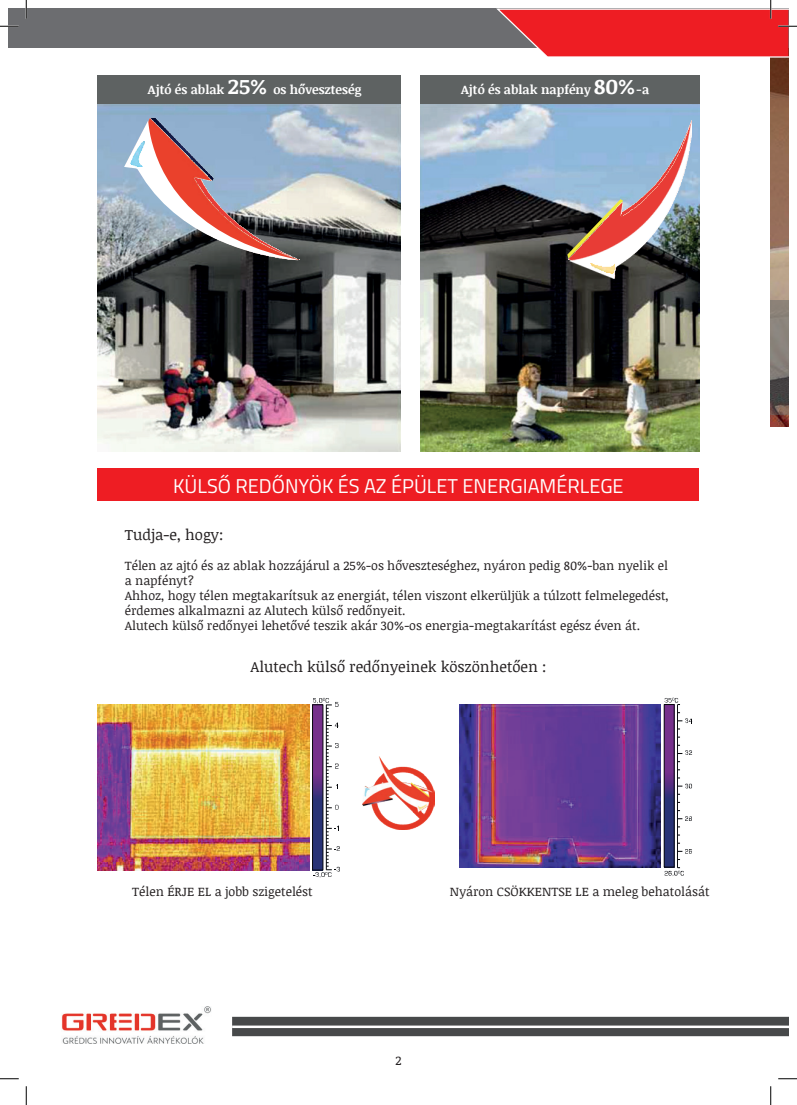
<style>
.page{position:relative;width:797px;height:1105px;background:#fff}
.page>*{position:absolute;margin:0;border:0;box-sizing:border-box;transform-origin:0 0}
.t1{font:20px "Titillium Web";color:#fff}
.t2{font:15px "Noticia Text";color:#231f20}
.t3{font:12.5px/15px "Noticia Text";color:#231f20}
.t4{font:700 12.5px "Noticia Text";color:#fff}
.s1{font-size:21.25px}
</style>
<div class="page">
<img style="left:62px;top:1006px;width:149px;height:38px">
<svg style="left:232px;top:1017px;width:556px;height:20px;background:#656767"></svg>
<img style="left:770px;top:58px;width:18px;height:368px">
<svg style="left:770px;top:300px;width:18px;height:115px;background:#776f69"></svg>
<div style="left:98px;top:468px;width:601px;height:32px;background:#ee1d23"></div>
<img style="left:97px;top:104px;width:602px;height:348px">
<img style="left:125px;top:118px;width:175px;height:141px">
<svg style="left:124px;top:120px;width:174px;height:140px;background:#a499a2"></svg>
<img style="left:131px;top:142px;width:13px;height:24px">
<img style="left:620px;top:118px;width:72px;height:102px">
<img style="left:569px;top:119px;width:122px;height:159px">
<img style="left:590px;top:262px;width:24px;height:11px">
<div style="left:97px;top:75px;width:304px;height:29px;background:#5e6262"></div>
<div style="left:420px;top:75px;width:279px;height:29px;background:#5e6262"></div>
<div style="left:401px;top:75px;width:19px;height:377px;background:#fff"></div>
<img style="left:363px;top:757px;width:71px;height:73px">
<div style="left:312px;top:704px;width:11px;height:166px;border:1px solid #07090d"></div>
<svg style="left:313px;top:698px;width:27px;height:179px"></svg>
<img style="left:97px;top:705px;width:213px;height:166px">
<hr style="left:677px;top:704px;width:1px;height:164px;background:#07090d">
<img style="left:666px;top:706px;width:6px;height:159px">
<div style="left:664px;top:704px;width:10px;height:163px;border:1px solid #07090d"></div>
<svg style="left:678px;top:843px;width:14px;height:17px"></svg>
<svg style="left:678px;top:810px;width:14px;height:11px"></svg>
<svg style="left:678px;top:778px;width:14px;height:10px"></svg>
<svg style="left:678px;top:745px;width:14px;height:10px"></svg>
<svg style="left:678px;top:712px;width:14px;height:11px"></svg>
<svg style="left:664px;top:698px;width:16px;height:7px"></svg>
<svg style="left:664px;top:867px;width:20px;height:9px"></svg>
<img style="left:460px;top:704px;width:201px;height:163px">
<div style="left:9px;top:9px;width:779px;height:39px;background:#6c6d70"></div>
<svg style="left:0;top:25px;width:19px;height:2px"></svg>
<svg style="left:0;top:1078px;width:19px;height:1px"></svg>
<svg style="left:778px;top:1078px;width:19px;height:1px"></svg>
<svg style="left:25px;top:0;width:2px;height:19px"></svg>
<svg style="left:25px;top:1086px;width:2px;height:19px"></svg>
<svg style="left:496px;top:0;width:301px;height:58px"></svg>
<svg style="left:770px;top:1086px;width:1px;height:19px"></svg>
<p class="t4" style="left:148px;top:81px;width:215px">Ajtó és ablak <span class="s1">25%</span> os hőveszteség</p>
<p class="t4" style="left:461px;top:81px;width:190px">Ajtó és ablak napfény <span class="s1">80%</span>-a</p>
<h1 class="t1" style="left:173px;top:472px;width:452px">KÜLSŐ REDŐNYÖK ÉS AZ ÉPÜLET ENERGIAMÉRLEGE</h1>
<p class="t2" style="left:125px;top:524px;width:100px">Tudja-e, hogy:</p>
<p class="t3" style="left:125px;top:558px;width:545px">Télen az ajtó és az ablak hozzájárul a 25%-os hőveszteséghez, nyáron pedig 80%-ban nyelik el a napfényt?<br>Ahhoz, hogy télen megtakarítsuk az energiát, télen viszont elkerüljük a túlzott felmelegedést, érdemes alkalmazni az Alutech külső redőnyeit.<br>Alutech külső redőnyei lehetővé teszik akár 30%-os energia-megtakarítást egész éven át.</p>
<p class="t2" style="left:250px;top:656px;width:297px">Alutech külső redőnyeinek köszönhetően :</p>
<p class="t3" style="left:132px;top:884px;width:182px">Télen ÉRJE EL a jobb szigetelést</p>
<p class="t3" style="left:450px;top:884px;width:261px">Nyáron CSÖKKENTSE LE a meleg behatolását</p>
<p class="t3" style="left:395px;top:1053px;width:7px">2</p>
</div>
